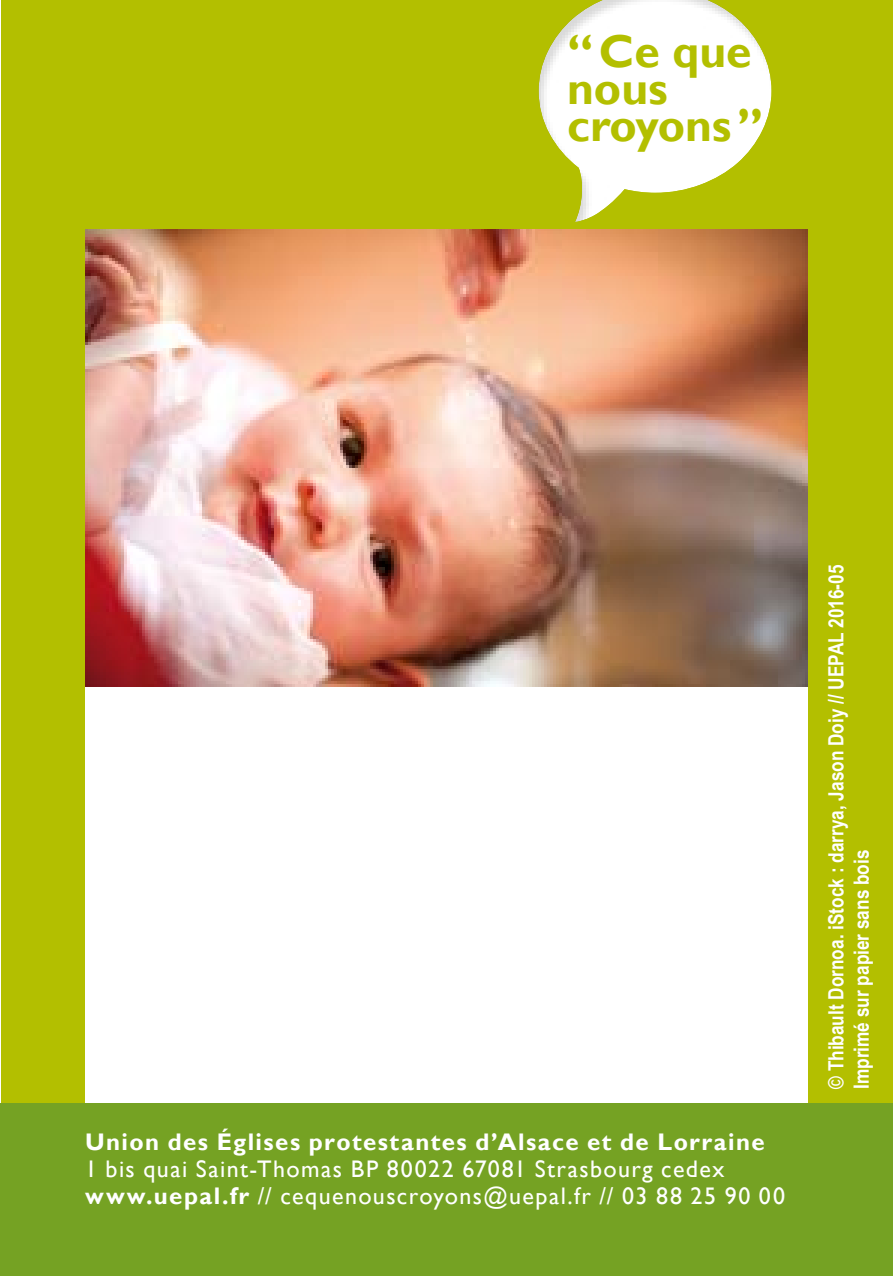
<style>
.page{position:relative;width:893px;height:1276px;background:#fff}
.page>*{position:absolute;margin:0;border:0;box-sizing:border-box;transform-origin:0 0}
.t1{font:700 46.2px/37.2px "Gill Sans";color:#b3bf00}
.t2{font:24px/27px "Gill Sans";letter-spacing:.055em;color:#fff}
.t3{font:700 24px "Gill Sans";letter-spacing:.06em;color:#fff}
.t4{font:700 21px/25.2px "Arial Narrow";color:#fff}
.s1{font-weight:700}
</style>
<div class="page">
<div style="left:2px;top:0;width:891px;height:1259px;background:#b3bf00"></div>
<div style="left:512px;top:0;width:284px;height:225px;background:#000;opacity:.15"></div>
<div style="left:85px;top:648px;width:723px;height:509px;background:#fff"></div>
<img style="left:85px;top:230px;width:723px;height:457px">
<div style="left:0;top:1103px;width:893px;height:173px;background:#75a223"></div>
<h1 class="t1" style="left:567px;top:34px;width:198px">“Ce que nous croyons”</h1>
<p class="t3" style="left:85px;top:1127px;width:681px">Union des Églises protestantes d’Alsace et de Lorraine</p>
<p class="t2" style="left:85px;top:1156px;width:701px">1 bis quai Saint-Thomas BP 80022 67081 Strasbourg cedex <span class="s1">www.uepal.fr</span> // cequenouscroyons@uepal.fr // 03 88 25 90 00</p>
<p class="t4" style="left:823px;top:1089px;width:526px;rotate:-90deg">© Thibault Dornoa. iStock : darrya, Jason Doiy // UEPAL 2016-05<br>Imprimé sur papier sans bois</p>
</div>
